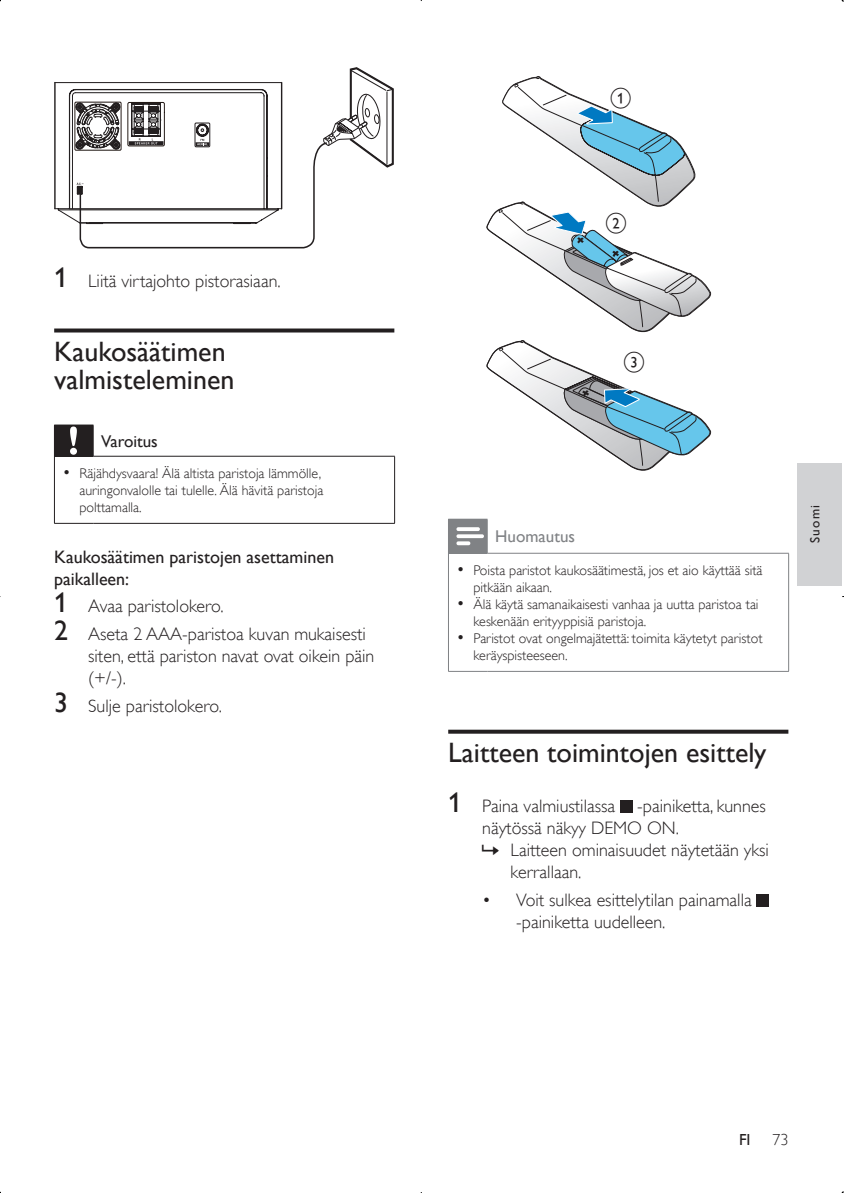
<style>
.page{position:relative;width:844px;height:1193px;background:#fff}
.page>*{position:absolute;margin:0;border:0;box-sizing:border-box;transform-origin:0 0}
.heading-title-paragr{font:28px/28px "Gill Sans Alt One WGL";color:#231f20}
.actionlist-item-para{font:18px/22px "Gill Sans Alt One WGL Light";color:#231f20}
.dashlist-item-paragr{font:18px/22px "Gill Sans Alt One WGL Light";color:#231f20}
.heading-paragraph{font:18px/22px "Gill Sans Alt One WGL";color:#231f20}
.resultlist-item-para{font:18px/22px "Gill Sans Alt One WGL Light";color:#231f20}
.notes-caption-paragr{font:17px "Gill Sans Alt One WGL";color:#808285}
.cautions-caption-par{font:17px "Gill Sans Alt One WGL";color:#231f20}
.t1{font:16px "Gill Sans Alt One WGL Light";color:#231f20}
.language_indication{font:16px "Gill Sans Alt One WGL";color:#231f20}
.notes-list-paragraph{font:14px/17px "Gill Sans Alt One WGL Light";color:#231f20}
.cautions-one-paragra{font:14px/17px "Gill Sans Alt One WGL Light";color:#231f20}
.t2{font:13.2px "Gill Sans Alt One WGL";letter-spacing:.1em;color:#231f20}
.s1{font-family:"Gill Sans Alt One WGL";font-size:28px}
.s2{font-size:17px}
</style>
<div class="page">
<div style="left:797px;top:463px;width:45px;height:122px;background:#d1d2d4"></div>
<svg style="left:448px;top:729px;width:340px;height:4px"></svg>
<div style="left:448px;top:519px;width:39px;height:34px;background:#808285"></div>
<hr style="left:487px;top:519px;width:1px;height:34px;background:#808285">
<hr style="left:487px;top:553px;width:302px;height:1px;background:#808285">
<hr style="left:448px;top:553px;width:1px;height:118px;background:#808285">
<hr style="left:448px;top:671px;width:39px;height:1px;background:#808285">
<hr style="left:487px;top:671px;width:302px;height:1px;background:#808285">
<hr style="left:788px;top:553px;width:1px;height:118px;background:#808285">
<svg style="left:456px;top:527px;width:28px;height:18px"></svg>
<div style="left:620px;top:800px;width:12px;height:12px;background:#231f20"></div>
<div style="left:757px;top:894px;width:12px;height:12px;background:#231f20"></div>
<svg style="left:54px;top:328px;width:340px;height:4px"></svg>
<div style="left:54px;top:425px;width:39px;height:31px;background:#231f20"></div>
<hr style="left:93px;top:425px;width:1px;height:31px;background:#231f20">
<hr style="left:93px;top:456px;width:302px;height:1px;background:#231f20">
<hr style="left:54px;top:456px;width:1px;height:67px;background:#231f20">
<hr style="left:54px;top:523px;width:39px;height:1px;background:#231f20">
<hr style="left:93px;top:523px;width:302px;height:1px;background:#231f20">
<hr style="left:394px;top:456px;width:1px;height:67px;background:#231f20">
<svg style="left:70px;top:426px;width:7px;height:29px"></svg>
<svg style="left:54px;top:67px;width:340px;height:181px"></svg>
<svg style="left:486px;top:76px;width:225px;height:395px"></svg>
<p class="actionlist-item-para" style="left:54px;top:270px;width:228px"><span class="s1">1</span> Liitä virtajohto pistorasiaan.</p>
<p class="heading-title-paragr" style="left:54px;top:337px;width:182px">Kaukosäätimen valmisteleminen</p>
<p class="cautions-caption-par" style="left:101px;top:429px;width:58px">Varoitus</p>
<p class="cautions-one-paragra" style="left:79px;top:465px;width:245px;text-indent:-17px"><span class="s2">•</span> Räjähdysvaara! Älä altista paristoja lämmölle, auringonvalolle tai tulelle. Älä hävitä paristoja polttamalla.</p>
<p class="heading-paragraph" style="left:54px;top:545px;width:281px">Kaukosäätimen paristojen asettaminen paikalleen:</p>
<p class="actionlist-item-para" style="left:54px;top:595px;width:171px"><span class="s1">1</span> Avaa paristolokero.</p>
<p class="actionlist-item-para" style="left:88px;top:623px;width:288px;text-indent:-34px"><span class="s1">2</span> Aseta 2 AAA-paristoa kuvan mukaisesti siten, että pariston navat ovat oikein päin (+/-).</p>
<p class="actionlist-item-para" style="left:54px;top:694px;width:169px"><span class="s1">3</span> Sulje paristolokero.</p>
<p class="notes-caption-paragr" style="left:495px;top:524px;width:81px">Huomautus</p>
<p class="notes-list-paragraph" style="left:473px;top:562px;width:291px;text-indent:-17px"><span class="s2">•</span> Poista paristot kaukosäätimestä, jos et aio käyttää sitä pitkään aikaan.</p>
<p class="notes-list-paragraph" style="left:473px;top:596px;width:287px;text-indent:-17px"><span class="s2">•</span> Älä käytä samanaikaisesti vanhaa ja uutta paristoa tai keskenään erityyppisiä paristoja.</p>
<p class="notes-list-paragraph" style="left:473px;top:630px;width:291px;text-indent:-17px"><span class="s2">•</span> Paristot ovat ongelmajätettä: toimita käytetyt paristot keräyspisteeseen.</p>
<p class="heading-title-paragr" style="left:448px;top:738px;width:320px">Laitteen toimintojen esittely</p>
<p class="actionlist-item-para" style="left:482px;top:795px;width:285px;text-indent:-34px"><span class="s1">1</span> Paina valmiustilassa -painiketta, kunnes näytössä näkyy DEMO ON.</p>
<p class="resultlist-item-para" style="left:511px;top:839px;width:260px">Laitteen ominaisuudet näytetään yksi kerrallaan.</p>
<p class="dashlist-item-paragr" style="left:516px;top:889px;width:237px;text-indent:-34px">• Voit sulkea esittelytilan painamalla -painiketta uudelleen.</p>
<p class="t2" style="left:806px;top:543px;width:40px;rotate:-90deg">Suomi</p>
<p class="language_indication" style="left:739px;top:1129px;width:13px">FI</p>
<p class="t1" style="left:772px;top:1129px;width:17px">73</p>
</div>
